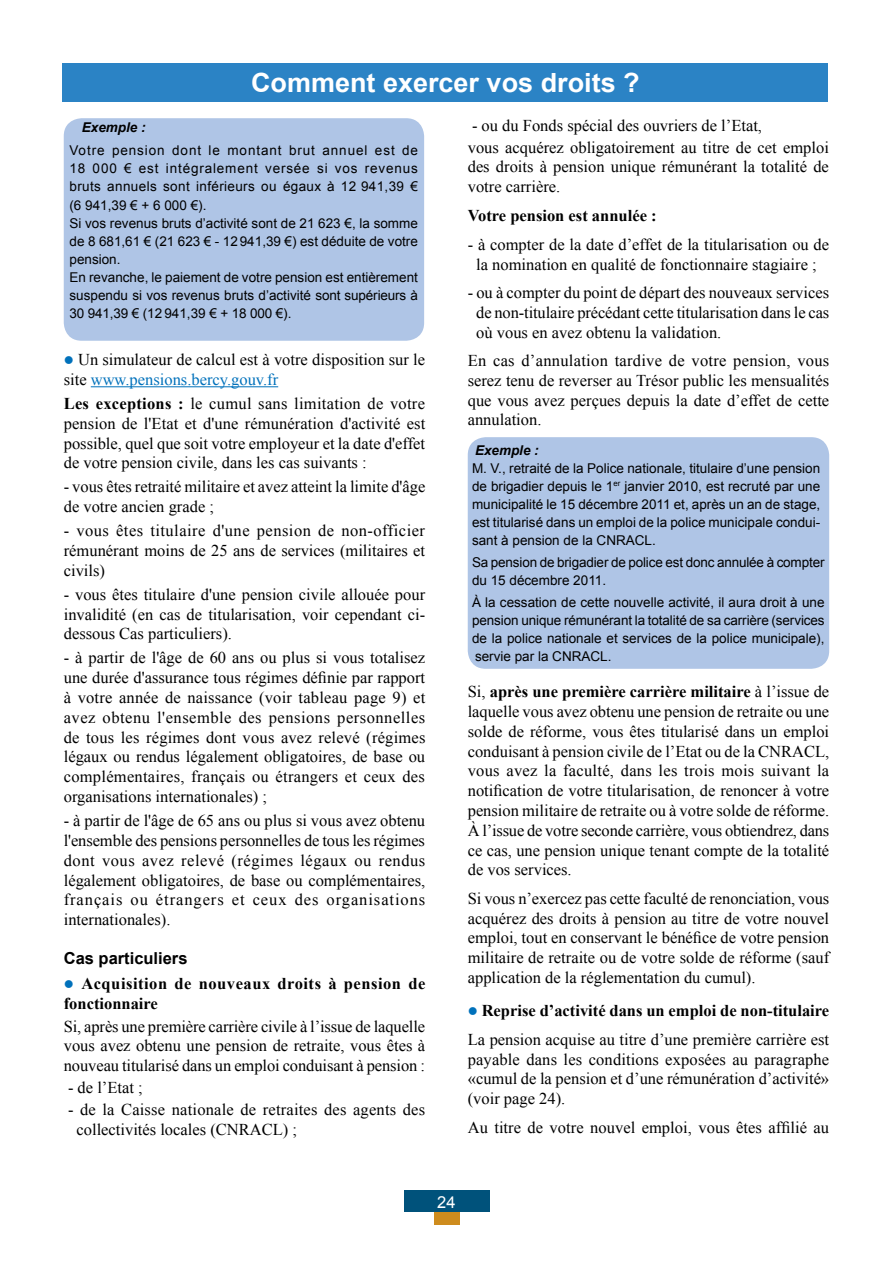
<style>
.page{position:relative;width:893px;height:1263px;background:#fff}
.page>*{position:absolute;margin:0;border:0;box-sizing:border-box;transform-origin:0 0}
.t1{font:700 26.4px "Arial";color:#fff}
.t2{font:16.5px/19.8px "Times New Roman";color:#000;text-align:justify}
.t3{font:700 16.5px/19.8px "Times New Roman";letter-spacing:.03em;color:#000}
.t4{font:700 16.5px "Times New Roman";letter-spacing:.005em;color:#000}
.t5{font:700 16.5px "Arial";color:#000}
.t6{font:16.5px "Arial";color:#fff}
.t7{font:13.5px/18px "Arial";color:#000;text-align:justify}
.t8{font:italic 700 13.5px "Arial";color:#000}
.s1{color:#0071bb}
.s2{font-weight:700}
</style>
<div class="page">
<div style="left:404px;top:1191px;width:85px;height:21px;background:#00527b"></div>
<div style="left:434px;top:1212px;width:25px;height:13px;background:#ce8c1e"></div>
<div style="left:63px;top:63px;width:765px;height:39px;background:#2b83c5"></div>
<hr style="left:91px;top:386px;width:187px;height:1px;background:#0071bb">
<div style="left:64px;top:118px;width:360px;height:223px;background:#afc5e6;border-radius:18px"></div>
<div style="left:468px;top:437px;width:361px;height:232px;background:#afc5e6;border-radius:18px"></div>
<h1 class="t1" style="left:251px;top:65px;width:390px">Comment exercer vos droits ?</h1>
<p class="t8" style="left:82px;top:119px;width:65px">Exemple :</p>
<p class="t7" style="left:69px;top:141px;width:350px">Votre pension dont le montant brut annuel est de 18 000 € est intégralement versée si vos revenus bruts annuels sont inférieurs ou égaux à 12 941,39 €</p>
<p class="t7" style="left:69px;top:196px;width:350px;text-align:left">(6 941,39 € + 6 000 €).<br>Si vos revenus bruts d’activité sont de 21 623 €, la somme de 8 681,61 € (21 623 € - 12 941,39 €) est déduite de votre pension.<br>En revanche, le paiement de votre pension est entièrement suspendu si vos revenus bruts d’activité sont supérieurs à 30 941,39 € (12 941,39 € + 18 000 €).</p>
<p class="t2" style="left:64px;top:349px;width:363px"><span class="s1">●</span> Un simulateur de calcul est à votre disposition sur le site <span class="s1">www.pensions.bercy.gouv.fr</span></p>
<p class="t2" style="left:64px;top:393px;width:363px"><span class="s2">Les exceptions :</span> le cumul sans limitation de votre pension de l'Etat et d'une rémunération d'activité est possible, quel que soit votre employeur et la date d'effet de votre pension civile, dans les cas suivants :</p>
<p class="t2" style="left:64px;top:477px;width:363px">- vous êtes retraité militaire et avez atteint la limite d'âge de votre ancien grade ;</p>
<p class="t2" style="left:64px;top:520px;width:363px">- vous êtes titulaire d'une pension de non-officier rémunérant moins de 25 ans de services (militaires et civils)</p>
<p class="t2" style="left:64px;top:584px;width:363px">- vous êtes titulaire d'une pension civile allouée pour invalidité (en cas de titularisation, voir cependant ci&shy;dessous Cas particuliers).</p>
<p class="t2" style="left:64px;top:648px;width:363px">- à partir de l'âge de 60 ans ou plus si vous totalisez une durée d'assurance tous régimes définie par rapport à votre année de naissance (voir tableau page 9) et avez obtenu l'ensemble des pensions personnelles de tous les régimes dont vous avez relevé (régimes légaux ou rendus légalement obligatoires, de base ou complémentaires, français ou étrangers et ceux des organisations internationales) ;</p>
<p class="t2" style="left:64px;top:810px;width:363px">- à partir de l'âge de 65 ans ou plus si vous avez obtenu l'ensemble des pensions personnelles de tous les régimes dont vous avez relevé (régimes légaux ou rendus légalement obligatoires, de base ou complémentaires, français ou étrangers et ceux des organisations internationales).</p>
<p class="t5" style="left:64px;top:947px;width:125px">Cas particuliers</p>
<p class="t3" style="left:64px;top:973px;width:363px"><span class="s1">●</span> Acquisition de nouveaux droits à pension de fonctionnaire</p>
<p class="t2" style="left:64px;top:1016px;width:363px">Si, après une première carrière civile à l’issue de laquelle vous avez obtenu une pension de retraite, vous êtes à nouveau titularisé dans un emploi conduisant à pension :</p>
<p class="t2" style="left:68px;top:1077px;width:76px">- de l’Etat ;</p>
<p class="t2" style="left:77px;top:1099px;width:350px;text-indent:-8px">- de la Caisse nationale de retraites des agents des collectivités locales (CNRACL) ;</p>
<p class="t2" style="left:468px;top:114px;width:363px;line-height:22px">- ou du Fonds spécial des ouvriers de l’Etat,<br>vous acquérez obligatoirement au titre de cet emploi</p>
<p class="t2" style="left:468px;top:156px;width:363px">des droits à pension unique rémunérant la totalité de votre carrière.</p>
<p class="t4" style="left:468px;top:204px;width:190px">Votre pension est annulée :</p>
<p class="t2" style="left:468px;top:234px;width:363px;text-align:center">- à compter de la date d’effet de la titularisation ou de la nomination en qualité de fonctionnaire stagiaire ;</p>
<p class="t2" style="left:476px;top:282px;width:355px;text-indent:-8px">- ou à compter du point de départ des nouveaux services de non-titulaire précédant cette titularisation dans le cas où vous en avez obtenu la validation.</p>
<p class="t2" style="left:468px;top:350px;width:363px">En cas d’annulation tardive de votre pension, vous serez tenu de reverser au Trésor public les mensualités que vous avez perçues depuis la date d’effet de cette annulation.</p>
<p class="t8" style="left:475px;top:441px;width:65px">Exemple :</p>
<p class="t7" style="left:472px;top:459px;width:350px">M. V., retraité de la Police nationale, titulaire d’une pension de brigadier depuis le 1<sup>er</sup> janvier 2010, est recruté par une municipalité le 15 décembre 2011 et, après un an de stage, est titularisé dans un emploi de la police municipale condui&shy;sant à pension de la CNRACL.</p>
<p class="t7" style="left:472px;top:553px;width:354px">Sa pension de brigadier de police est donc annulée à compter du 15 décembre 2011.</p>
<p class="t7" style="left:472px;top:593px;width:354px">À la cessation de cette nouvelle activité, il aura droit à une pension unique rémunérant la totalité de sa carrière (services de la police nationale et services de la police municipale), servie par la CNRACL.</p>
<p class="t2" style="left:468px;top:681px;width:363px">Si, <span class="s2">après une première carrière militaire</span> à l’issue de laquelle vous avez obtenu une pension de retraite ou une solde de réforme, vous êtes titularisé dans un emploi conduisant à pension civile de l’Etat ou de la CNRACL, vous avez la faculté, dans les trois mois suivant la notification de votre titularisation, de renoncer à votre pension militaire de retraite ou à votre solde de réforme.<br>À l’issue de votre seconde carrière, vous obtiendrez, dans ce cas, une pension unique tenant compte de la totalité de vos services.</p>
<p class="t2" style="left:468px;top:888px;width:363px">Si vous n’exercez pas cette faculté de renonciation, vous acquérez des droits à pension au titre de votre nouvel emploi, tout en conservant le bénéfice de votre pension militaire de retraite ou de votre solde de réforme (sauf application de la réglementation du cumul).</p>
<p class="t2" style="left:468px;top:996px;width:363px;line-height:28.3px"><span class="s1">●</span> <span class="s2">Reprise d’activité dans un emploi de non-titulaire<br></span>La pension acquise au titre d’une première carrière est</p>
<p class="t2" style="left:468px;top:1049px;width:363px">payable dans les conditions exposées au paragraphe «cumul de la pension et d’une rémunération d’activité» (voir page 24).</p>
<p class="t2" style="left:468px;top:1117px;width:363px">Au titre de votre nouvel emploi, vous êtes affilié au</p>
<p class="t6" style="left:437px;top:1191px;width:20px">24</p>
</div>
